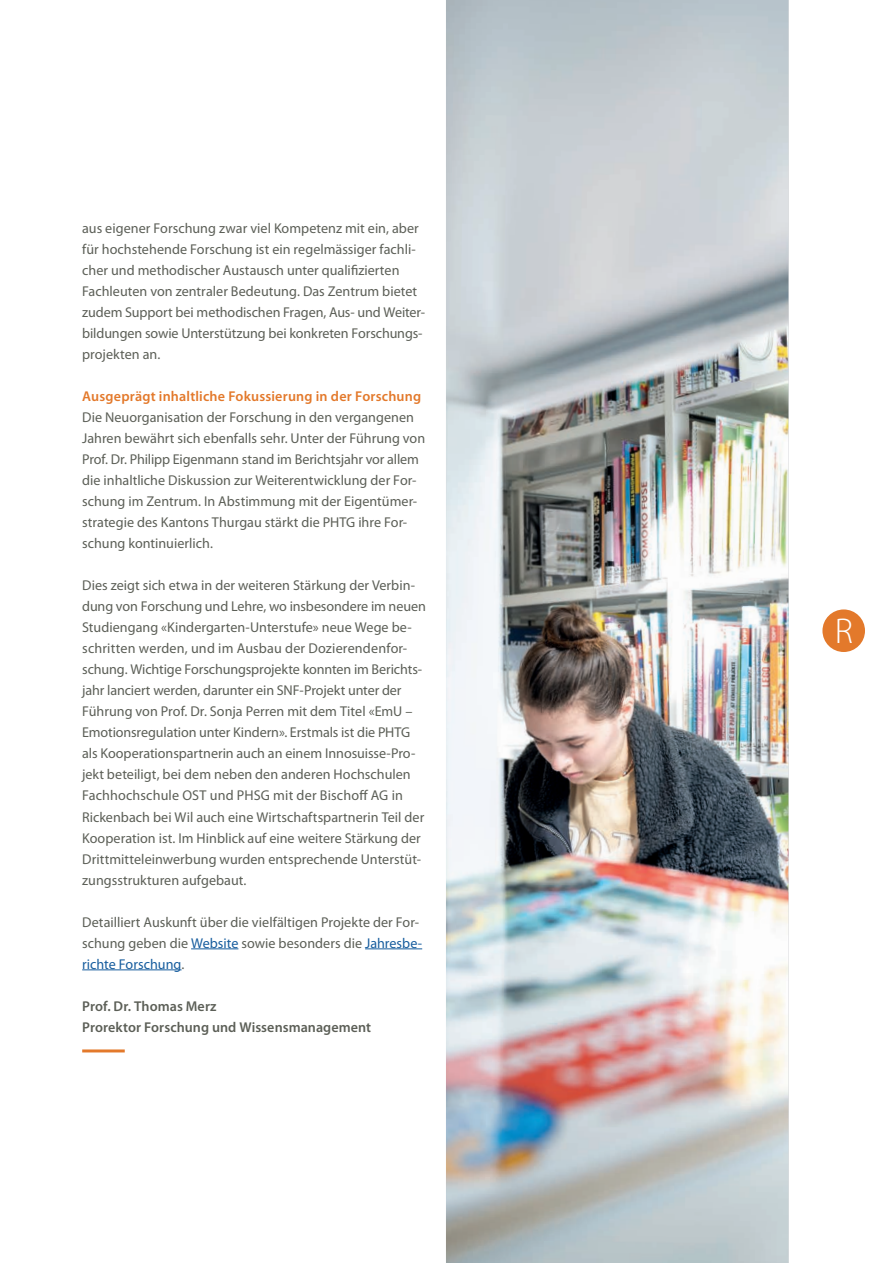
<style>
.page{position:relative;width:892px;height:1263px;background:#fff}
.page>*{position:absolute;margin:0;border:0;box-sizing:border-box;transform-origin:0 0}
.PHTG_Fliess_Zahlente{font:300 36px "Myriad Pro";color:#fff}
.PHTG_Fliess{font:14.25px/21px "Myriad Pro";color:#5c5f57}
.PHTG_Fliess-2{font:600 14.25px "Myriad Pro";letter-spacing:.005em;color:#5c5f57}
.PHTG_Fliess-3{font:600 14.25px "Myriad Pro";letter-spacing:.015em;color:#e3792b}
.s1{color:#175d9e}
</style>
<div class="page">
<hr style="left:191px;top:948px;width:47px;height:1px;background:#175d9e">
<hr style="left:365px;top:948px;width:57px;height:1px;background:#175d9e">
<hr style="left:82px;top:969px;width:99px;height:1px;background:#175d9e">
<hr style="left:82px;top:1049px;width:43px;height:3px;background:#e3792b">
<div style="left:822px;top:609px;width:43px;height:43px;background:#e3792b;border-radius:50%"></div>
<img style="left:446px;top:0;width:342px;height:1263px">
<p class="PHTG_Fliess" style="left:82px;top:218px;width:344px">aus eigener Forschung zwar viel Kompetenz mit ein, aber für hochstehende Forschung ist ein regelmässiger fachli&shy;cher und methodischer Austausch unter qualifizierten Fachleuten von zentraler Bedeutung. Das Zentrum bietet zudem Support bei methodischen Fragen, Aus- und Weiter&shy;bildungen sowie Unterstützung bei konkreten Forschungs&shy;projekten an.</p>
<p class="PHTG_Fliess-3" style="left:82px;top:389px;width:340px">Ausgeprägt inhaltliche Fokussierung in der Forschung</p>
<p class="PHTG_Fliess" style="left:82px;top:407px;width:344px">Die Neuorganisation der Forschung in den vergangenen Jahren bewährt sich ebenfalls sehr. Unter der Führung von Prof. Dr. Philipp Eigenmann stand im Berichtsjahr vor allem die inhaltliche Diskussion zur Weiterentwicklung der For&shy;schung im Zentrum. In Abstimmung mit der Eigentümer&shy;strategie des Kantons Thurgau stärkt die PHTG ihre For&shy;schung kontinuierlich.</p>
<p class="PHTG_Fliess" style="left:82px;top:575px;width:345px">Dies zeigt sich etwa in der weiteren Stärkung der Verbin&shy;dung von Forschung und Lehre, wo insbesondere im neuen Studiengang «Kindergarten-Unterstufe» neue Wege be&shy;schritten werden, und im Ausbau der Dozierendenfor&shy;schung. Wichtige Forschungsprojekte konnten im Berichts&shy;jahr lanciert werden, darunter ein SNF-Projekt unter der Führung von Prof. Dr. Sonja Perren mit dem Titel «EmU – Emotionsregulation unter Kindern». Erstmals ist die PHTG als Kooperationspartnerin auch an einem Innosuisse-Pro&shy;jekt beteiligt, bei dem neben den anderen Hochschulen Fachhochschule OST und PHSG mit der Bischoff AG in Rickenbach bei Wil auch eine Wirtschaftspartnerin Teil der Kooperation ist. Im Hinblick auf eine weitere Stärkung der Drittmitteleinwerbung wurden entsprechende Unterstüt&shy;zungsstrukturen aufgebaut.</p>
<p class="PHTG_Fliess" style="left:82px;top:911px;width:341px">Detailliert Auskunft über die vielfältigen Projekte der For&shy;schung geben die <span class="s1">Website</span> sowie besonders die <span class="s1">Jahresbe&shy;richte Forschung</span>.</p>
<p class="PHTG_Fliess-2" style="left:82px;top:998px;width:136px">Prof. Dr. Thomas Merz</p>
<p class="PHTG_Fliess-2" style="left:82px;top:1019px;width:290px">Prorektor Forschung und Wissensmanagement</p>
<p class="PHTG_Fliess_Zahlente" style="left:834px;top:611px;width:20px">R</p>
</div>
